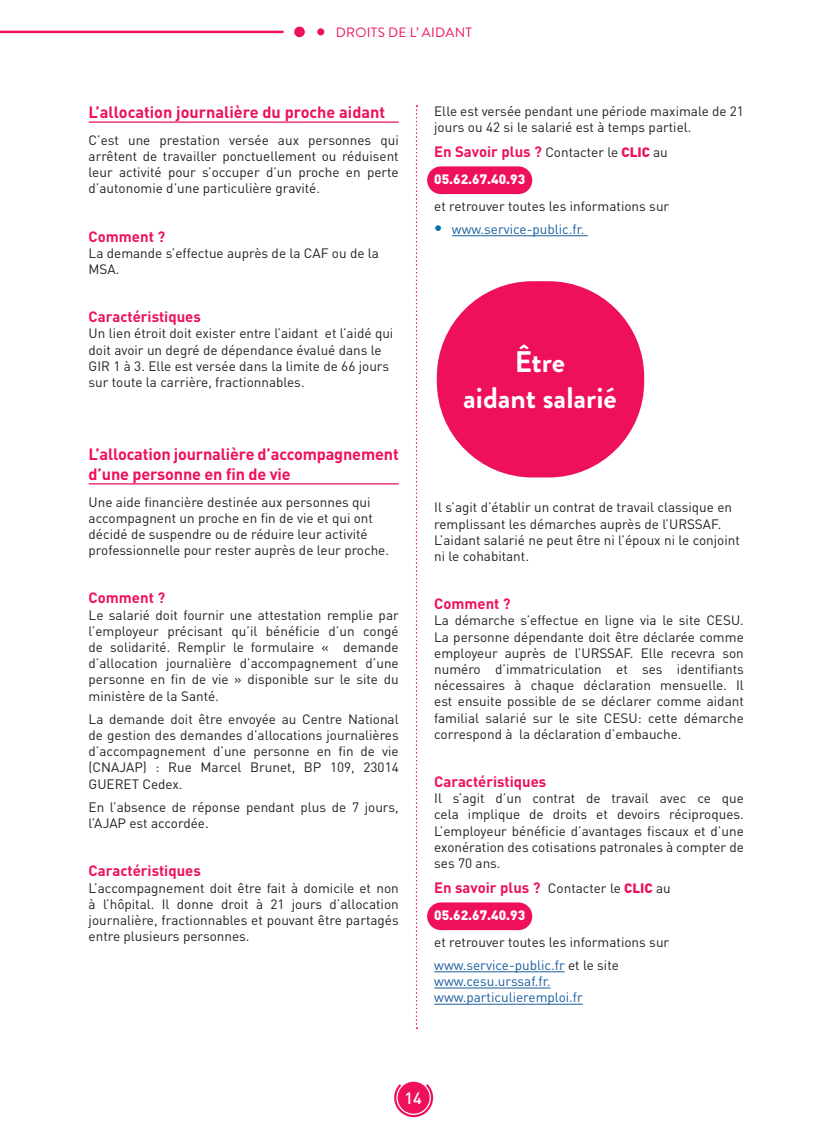
<style>
.page{position:relative;width:833px;height:1134px;background:#fff}
.page>*{position:absolute;margin:0;border:0;box-sizing:border-box;transform-origin:0 0}
.CercleTitre1{font:700 29.75px/35.8px "Brandon Grotesque";color:#fff;text-align:center}
.SousTitre1{font:700 16.25px/19.5px "DIN Pro";letter-spacing:-.01em;color:#ee1059}
.t1{font:500 16.25px "DIN Pro";color:#fff}
.Soutitre2{font:700 14.88px "DIN Pro";color:#ee1059}
.Standerd_DIN{font:700 14.88px "DIN Pro";color:#ee1059}
.Standerd_DIN-2{font:13.5px/16.2px "DIN Pro";color:#231f20}
.Justifié{font:13.5px/16.2px "DIN Pro";color:#231f20;text-align:justify}
.Standerd_DIN-3{font:13.5px/16.2px "DIN Pro";color:#175d9e}
.TeLBLEU{font:900 13.5px "DIN Pro";color:#fff}
.t2{font:13.5px "Brandon Grotesque";letter-spacing:.02em;color:#ee1059}
.s1{font-weight:400;font-size:13.5px;color:#231f20}
.s2{font-weight:900;font-size:13.5px}
.s3{font-weight:900;font-size:17.5px;color:#0076a3}
.s4{color:#231f20}
</style>
<div class="page">
<div style="left:398px;top:1082px;width:31px;height:32px;background:#ee1059;border-radius:50%"></div>
<svg style="left:394px;top:1084px;width:39px;height:33px"></svg>
<hr style="left:0;top:31px;width:283px;height:2px;background:#ee1059">
<div style="left:294px;top:27px;width:11px;height:10px;background:#ee1059;border-radius:50%"></div>
<div style="left:317px;top:28px;width:7px;height:7px;background:#ee1059;border-radius:50%"></div>
<hr style="left:89px;top:121px;width:310px;height:2px;background:#ee1059">
<hr style="left:89px;top:483px;width:310px;height:1px;background:#ee1059">
<div style="left:427px;top:166px;width:105px;height:28px;background:#ee1059;border-radius:14px"></div>
<hr style="left:452px;top:235px;width:136px;height:1px;background:#175d9e">
<div style="left:427px;top:902px;width:105px;height:28px;background:#ee1059;border-radius:14px"></div>
<hr style="left:434px;top:971px;width:131px;height:1px;background:#175d9e">
<hr style="left:434px;top:988px;width:116px;height:1px;background:#175d9e">
<hr style="left:434px;top:1004px;width:149px;height:1px;background:#175d9e">
<svg style="left:416px;top:106px;width:1px;height:923px"></svg>
<div style="left:437px;top:281px;width:207px;height:196px;background:#ee1059;border-radius:96px"></div>
<p class="t2" style="left:336px;top:23px;width:137px">DROITS DE L’ AIDANT</p>
<p class="SousTitre1" style="left:89px;top:102px;width:298px">L’allocation journalière du proche aidant</p>
<p class="Justifié" style="left:89px;top:131px;width:312px">C’est une prestation versée aux personnes qui arrêtent de travailler ponctuellement ou réduisent leur activité pour s’occuper d’un proche en perte d’autonomie d’une particulière gravité.</p>
<p class="Soutitre2" style="left:89px;top:226px;width:78px">Comment ?</p>
<p class="Standerd_DIN-2" style="left:89px;top:244px;width:292px">La demande s’effectue auprès de la CAF ou de la<br>MSA.</p>
<p class="Soutitre2" style="left:89px;top:307px;width:114px">Caractéristiques</p>
<p class="Standerd_DIN-2" style="left:89px;top:325px;width:306px">Un lien étroit doit exister entre l’aidant et l’aidé qui doit avoir un degré de dépendance évalué dans le GIR 1 à 3. Elle est versée dans la limite de 66 jours sur toute la carrière, fractionnables.</p>
<p class="SousTitre1" style="left:89px;top:444px;width:312px">L’allocation journalière d’accompagnement d’une personne en fin de vie</p>
<p class="Standerd_DIN-2" style="left:89px;top:493px;width:302px">Une aide financière destinée aux personnes qui accompagnent un proche en fin de vie et qui ont décidé de suspendre ou de réduire leur activité professionnelle pour rester auprès de leur proche.</p>
<p class="Soutitre2" style="left:89px;top:588px;width:78px">Comment ?</p>
<p class="Standerd_DIN-2" style="left:89px;top:606px;width:312px;text-align:justify">Le salarié doit fournir une attestation remplie par l’employeur précisant qu’il bénéficie d’un congé de solidarité. Remplir le formulaire « demande d’allocation journalière d’accompagnement d’une personne en fin de vie » disponible sur le site du ministère de la Santé.</p>
<p class="Standerd_DIN-2" style="left:89px;top:710px;width:312px;text-align:justify">La demande doit être envoyée au Centre National de gestion des demandes d’allocations journalières d’accompagnement d’une personne en fin de vie (CNAJAP) : Rue Marcel Brunet, BP 109, 23014<br>GUERET Cedex.</p>
<p class="Standerd_DIN-2" style="left:89px;top:798px;width:312px">En l’absence de réponse pendant plus de 7 jours, l’AJAP est accordée.</p>
<p class="Soutitre2" style="left:89px;top:861px;width:114px">Caractéristiques</p>
<p class="Standerd_DIN-2" style="left:89px;top:879px;width:312px;text-align:justify">L’accompagnement doit être fait à domicile et non à l’hôpital. Il donne droit à 21 jours d’allocation journalière, fractionnables et pouvant être partagés entre plusieurs personnes.</p>
<p class="Standerd_DIN-2" style="left:434px;top:102px;width:311px">Elle est versée pendant une période maximale de 21 jours ou 42 si le salarié est à temps partiel.</p>
<p class="Standerd_DIN" style="left:434px;top:141px;width:235px">En Savoir plus ? <span class="s1">Contacter le</span> <span class="s2">CLIC</span> <span class="s1">au</span></p>
<p class="TeLBLEU" style="left:434px;top:170px;width:92px">05.62.67.40.93</p>
<p class="Standerd_DIN-2" style="left:434px;top:197px;width:236px">et retrouver toutes les informations sur</p>
<p class="Standerd_DIN-3" style="left:434px;top:220px;width:152px"><span class="s3">•</span> www.service-public.fr.</p>
<p class="CercleTitre1" style="left:463px;top:344px;width:155px">Être<br>aidant salarié</p>
<p class="Standerd_DIN-2" style="left:434px;top:499px;width:307px">Il s’agit d’établir un contrat de travail classique en remplissant les démarches auprès de l’URSSAF.<br>L’aidant salarié ne peut être ni l’époux ni le conjoint ni le cohabitant.</p>
<p class="Soutitre2" style="left:434px;top:594px;width:78px">Comment ?</p>
<p class="Justifié" style="left:434px;top:612px;width:311px">La démarche s’effectue en ligne via le site CESU.<br>La personne dépendante doit être déclarée comme employeur auprès de l’URSSAF. Elle recevra son numéro d’immatriculation et ses identifiants nécessaires à chaque déclaration mensuelle. Il est ensuite possible de se déclarer comme aidant familial salarié sur le site CESU: cette démarche correspond à la déclaration d’embauche.</p>
<p class="Soutitre2" style="left:434px;top:771px;width:114px">Caractéristiques</p>
<p class="Justifié" style="left:434px;top:790px;width:311px">Il s’agit d’un contrat de travail avec ce que cela implique de droits et devoirs réciproques.<br>L’employeur bénéficie d’avantages fiscaux et d’une exonération des cotisations patronales à compter de ses 70 ans.</p>
<p class="Standerd_DIN" style="left:434px;top:877px;width:238px">En savoir plus ? <span class="s1">Contacter le</span> <span class="s2">CLIC</span> <span class="s1">au</span></p>
<p class="TeLBLEU" style="left:434px;top:906px;width:92px">05.62.67.40.93</p>
<p class="Standerd_DIN-2" style="left:434px;top:933px;width:236px">et retrouver toutes les informations sur</p>
<p class="Standerd_DIN-3" style="left:434px;top:956px;width:186px">www.service-public.fr <span class="s4">et le site </span>www.cesu.urssaf.fr. www.particulieremploi.fr</p>
<p class="t1" style="left:404px;top:1087px;width:19px">14</p>
</div>
